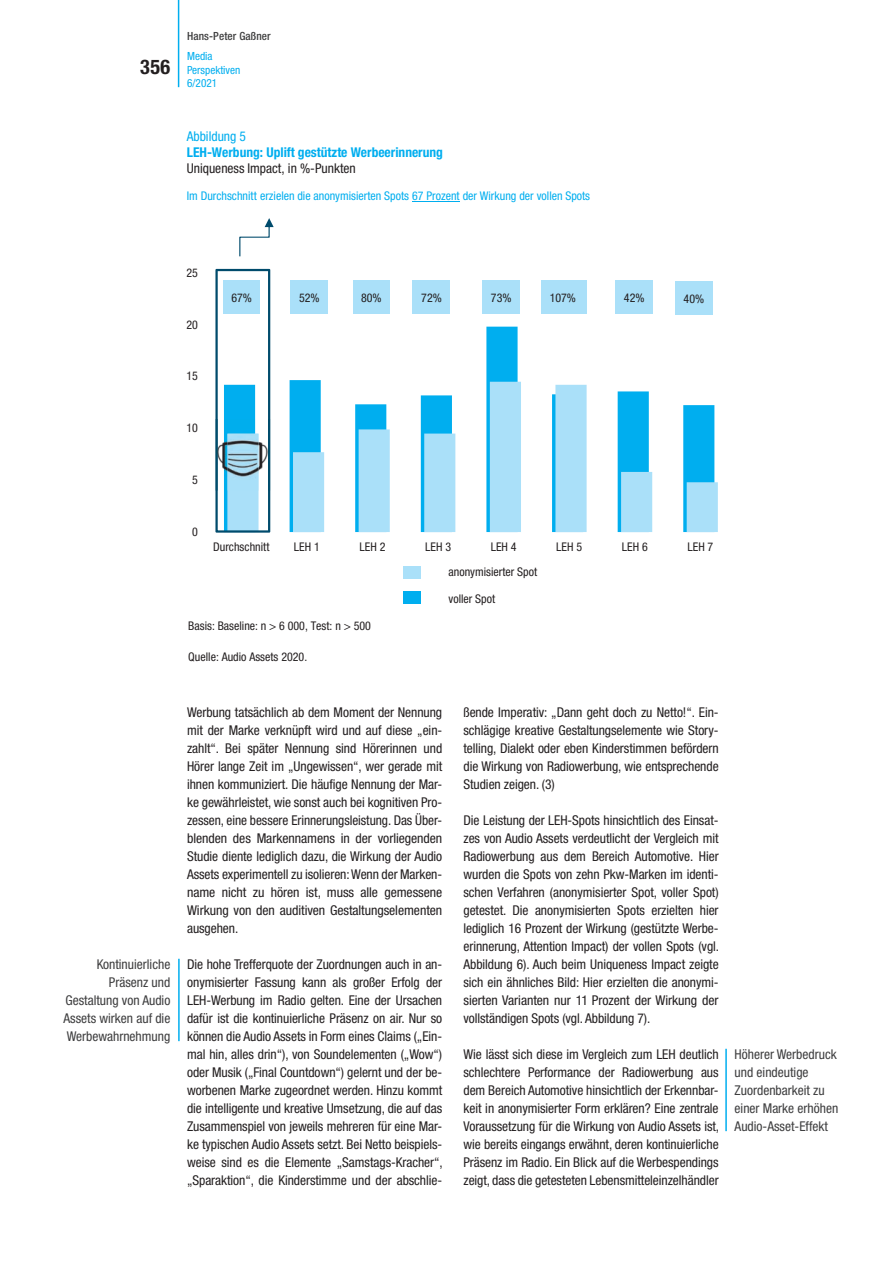
<style>
.page{position:relative;width:893px;height:1263px;background:#fff}
.page>*{position:absolute;margin:0;border:0;box-sizing:border-box;transform-origin:0 0}
.t1{font:700 condensed 20.25px "Helvetica Neue LT Std";color:#231f20}
.t2{font:condensed 13.5px/18px "Helvetica Neue LT Std";letter-spacing:-.005em;color:#231f20;text-align:justify}
.t3{font:condensed 13.5px/18px "Helvetica Neue LT Std";color:#3e3e3f}
.t4{font:700 condensed 13.5px "Helvetica Neue LT Std";color:#00aeef}
.t5{font:condensed 13.5px "Helvetica Neue LT Std";letter-spacing:-.005em;color:#00aeef}
.t6{font:condensed 12px "Helvetica Neue LT Std";color:#231f20}
.t7{font:condensed 12px "Helvetica Neue LT Std";color:#00aeef}
.t8{font:condensed 11.25px/13.5px "Helvetica Neue LT Std";color:#00aeef}
.t9{font:500 condensed 11.25px "Helvetica Neue LT Std";letter-spacing:.01em;color:#3e3e3f}
</style>
<div class="page">
<hr style="left:178px;top:0;width:1px;height:87px;background:#00aeef">
<hr style="left:725px;top:1049px;width:2px;height:82px;background:#00aeef">
<hr style="left:178px;top:959px;width:2px;height:82px;background:#00aeef">
<svg style="left:270px;top:327px;width:251px;height:55px"></svg>
<svg style="left:270px;top:382px;width:448px;height:150px"></svg>
<hr style="left:412px;top:201px;width:48px;height:1px;background:#00aeef">
<svg style="left:239px;top:218px;width:35px;height:38px"></svg>
<svg style="left:215px;top:269px;width:55px;height:264px"></svg>
<div style="left:675px;top:282px;width:37px;height:33px;background:#aae0f9"></div>
<div style="left:290px;top:281px;width:38px;height:33px;background:#aae0f9"></div>
<div style="left:615px;top:281px;width:38px;height:33px;background:#aae0f9"></div>
<div style="left:482px;top:281px;width:37px;height:33px;background:#aae0f9"></div>
<div style="left:541px;top:281px;width:46px;height:33px;background:#aae0f9"></div>
<div style="left:413px;top:281px;width:37px;height:33px;background:#aae0f9"></div>
<div style="left:353px;top:281px;width:37px;height:33px;background:#aae0f9"></div>
<div style="left:223px;top:281px;width:37px;height:33px;background:#aae0f9"></div>
<div style="left:404px;top:591px;width:17px;height:13px;background:#00aeef"></div>
<div style="left:403px;top:566px;width:17px;height:13px;background:#aae0f9"></div>
<img style="left:270px;top:419px;width:8px;height:72px">
<img style="left:215px;top:419px;width:55px;height:72px">
<h1 class="t1" style="left:140px;top:54px;width:31px">356</h1>
<p class="t9" style="left:187px;top:30px;width:85px">Hans-Peter Gaßner</p>
<p class="t8" style="left:187px;top:49px;width:55px">Media<br>Perspektiven<br>6/2021</p>
<p class="t5" style="left:187px;top:128px;width:61px">Abbildung 5</p>
<p class="t4" style="left:187px;top:144px;width:258px">LEH-Werbung: Uplift gestützte Werbeerinnerung</p>
<p class="t2" style="left:187px;top:159px;width:171px">Uniqueness Impact, in %-Punkten</p>
<p class="t7" style="left:187px;top:189px;width:405px">Im Durchschnitt erzielen die anonymisierten Spots 67 Prozent der Wirkung der vollen Spots</p>
<p class="t6" style="left:186px;top:266px;width:13px">25</p>
<p class="t6" style="left:186px;top:317px;width:13px">20</p>
<p class="t6" style="left:186px;top:369px;width:13px">15</p>
<p class="t6" style="left:186px;top:421px;width:13px">10</p>
<p class="t6" style="left:231px;top:291px;width:22px">67%</p>
<p class="t6" style="left:299px;top:291px;width:22px">52%</p>
<p class="t6" style="left:361px;top:291px;width:22px">80%</p>
<p class="t6" style="left:421px;top:291px;width:22px">72%</p>
<p class="t6" style="left:491px;top:291px;width:22px">73%</p>
<p class="t6" style="left:550px;top:291px;width:28px">107%</p>
<p class="t6" style="left:624px;top:291px;width:22px">42%</p>
<p class="t6" style="left:684px;top:292px;width:22px">40%</p>
<p class="t6" style="left:192px;top:473px;width:7px">5</p>
<p class="t6" style="left:192px;top:525px;width:7px">0</p>
<p class="t6" style="left:213px;top:539px;width:58px">Durchschnitt</p>
<p class="t6" style="left:294px;top:539px;width:27px">LEH 1</p>
<p class="t6" style="left:360px;top:539px;width:27px">LEH 2</p>
<p class="t6" style="left:425px;top:539px;width:27px">LEH 3</p>
<p class="t6" style="left:491px;top:539px;width:27px">LEH 4</p>
<p class="t6" style="left:556px;top:539px;width:27px">LEH 5</p>
<p class="t6" style="left:622px;top:539px;width:27px">LEH 6</p>
<p class="t6" style="left:687px;top:539px;width:27px">LEH 7</p>
<p class="t6" style="left:449px;top:564px;width:90px">anonymisierter Spot</p>
<p class="t6" style="left:449px;top:591px;width:48px">voller Spot</p>
<p class="t6" style="left:188px;top:618px;width:184px">Basis: Baseline: n &gt; 6 000, Test: n &gt; 500</p>
<p class="t6" style="left:188px;top:650px;width:120px">Quelle: Audio Assets 2020.</p>
<p class="t3" style="left:63px;top:955px;width:108px;text-align:right">Kontinuierliche<br>Präsenz und<br>Gestaltung von Audio<br>Assets wirken auf die<br>Werbewahrnehmung</p>
<p class="t2" style="left:187px;top:703px;width:257px">Werbung tatsächlich ab dem Moment der Nennung mit der Marke verknüpft wird und auf diese „ein&shy;zahlt“. Bei später Nennung sind Hörerinnen und Hörer lange Zeit im „Ungewissen“, wer gerade mit ihnen kommuniziert. Die häufige Nennung der Mar&shy;ke gewährleistet, wie sonst auch bei kognitiven Pro&shy;zessen, eine bessere Erinnerungsleistung. Das Über&shy;blenden des Markennamens in der vorliegenden Studie diente lediglich dazu, die Wirkung der Audio Assets experimentell zu isolieren: Wenn der Marken&shy;name nicht zu hören ist, muss alle gemessene Wirkung von den auditiven Gestaltungselementen ausgehen.</p>
<p class="t2" style="left:187px;top:955px;width:257px">Die hohe Trefferquote der Zuordnungen auch in an&shy;onymisierter Fassung kann als großer Erfolg der LEH-Werbung im Radio gelten. Eine der Ursachen dafür ist die kontinuierliche Präsenz on air. Nur so können die Audio Assets in Form eines Claims („Ein&shy;mal hin, alles drin“), von Soundelementen („Wow“) oder Musik („Final Countdown“) gelernt und der be&shy;worbenen Marke zugeordnet werden. Hinzu kommt die intelligente und kreative Umsetzung, die auf das Zusammenspiel von jeweils mehreren für eine Mar&shy;ke typischen Audio Assets setzt. Bei Netto beispiels&shy;weise sind es die Elemente „Samstags-Kracher“, „Sparaktion“, die Kinderstimme und der abschlie-</p>
<p class="t2" style="left:463px;top:703px;width:257px">ßende Imperativ: „Dann geht doch zu Netto!“. Ein&shy;schlägige kreative Gestaltungselemente wie Story&shy;telling, Dialekt oder eben Kinderstimmen befördern die Wirkung von Radiowerbung, wie entsprechende Studien zeigen. (3)</p>
<p class="t2" style="left:463px;top:811px;width:257px;text-align:left">Die Leistung der LEH-Spots hinsichtlich des Einsat&shy;zes von Audio Assets verdeutlicht der Vergleich mit Radiowerbung aus dem Bereich Automotive. Hier wurden die Spots von zehn Pkw-Marken im identi&shy;schen Verfahren (anonymisierter Spot, voller Spot) getestet. Die anonymisierten Spots erzielten hier lediglich 16 Prozent der Wirkung (gestützte Werbe&shy;erinnerung, Attention Impact) der vollen Spots (vgl.<br>Abbildung 6). Auch beim Uniqueness Impact zeigte sich ein ähnliches Bild: Hier erzielten die anonymi&shy;sierten Varianten nur 11 Prozent der Wirkung der vollständigen Spots (vgl. Abbildung 7).</p>
<p class="t2" style="left:463px;top:1045px;width:257px">Wie lässt sich diese im Vergleich zum LEH deutlich schlechtere Performance der Radiowerbung aus dem Bereich Automotive hinsichtlich der Erkennbar&shy;keit in anonymisierter Form erklären? Eine zentrale Voraussetzung für die Wirkung von Audio Assets ist, wie bereits eingangs erwähnt, deren kontinuierliche Präsenz im Radio. Ein Blick auf die Werbespendings zeigt, dass die getesteten Lebensmitteleinzelhändler</p>
<p class="t3" style="left:735px;top:1045px;width:105px">Höherer Werbedruck und eindeutige<br>Zuordenbarkeit zu einer Marke erhöhen<br>Audio-Asset-Effekt</p>
</div>
